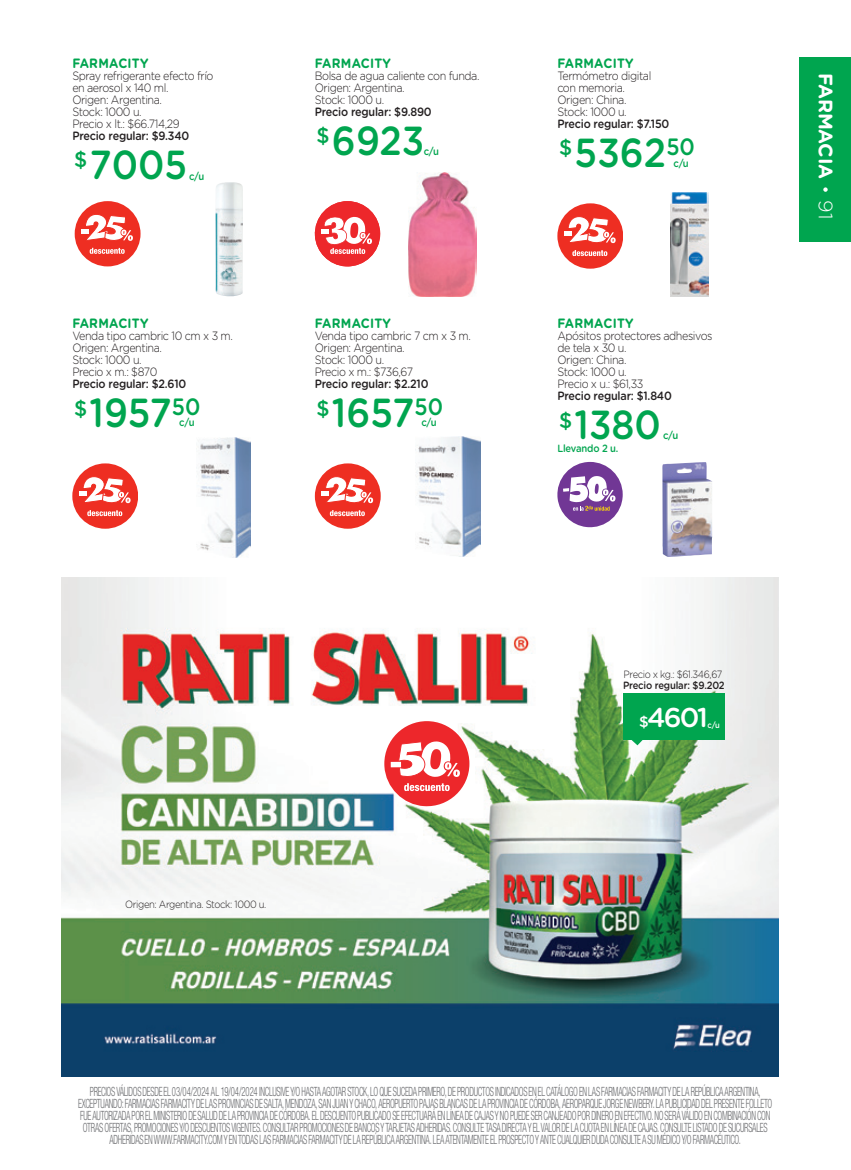
<style>
.page{position:relative;width:851px;height:1170px;background:#fff}
.page>*{position:absolute;margin:0;border:0;box-sizing:border-box;transform-origin:0 0}
.t1{font:500 40.5px "Gotham Rounded";color:#00a54f;scale:.9 1}
.t2{font:500 27.15px "Gotham Rounded";color:#fff}
.t3{font:500 23.55px "Gotham Rounded";color:#00a54f;scale:.9 1}
.t4{font:500 21.6px "Gotham Rounded";color:#00a54f;scale:.95 1}
.t5{font:700 19.5px "Gotham Rounded";letter-spacing:-.015em;color:#fff}
.t6{font:300 19.5px "Gotham Rounded";color:#fff}
.t7{font:700 13.5px "Gotham Rounded";letter-spacing:.02em;color:#00a54f;scale:.9 1}
.t8{font:300 condensed 12.75px/12px "Helvetica Neue LT Pro";letter-spacing:-.035em;color:#6c6d70;text-align:center;scale:.68 1}
.t9{font:300 12px/12px "Gotham Rounded";letter-spacing:-.04em;color:#231f20;scale:.9 1}
.t10{font:500 12px "Gotham Rounded";letter-spacing:-.02em;color:#231f20;scale:.9 1}
.t11{font:300 10.5px "Gotham Rounded";letter-spacing:-.04em;color:#231f20;scale:.9 1}
.t12{font:500 10.5px "Gotham Rounded";letter-spacing:-.02em;color:#00a54f;scale:.9 1}
.t13{font:500 10.5px "Gotham Rounded";letter-spacing:-.02em;color:#231f20;scale:.9 1}
.t14{font:500 8.4px "Gotham Rounded";color:#fff;scale:.9 1}
.s1{font-size:15px}
</style>
<div class="page">
<div style="left:799px;top:57px;width:51px;height:184px;background:#00a54f"></div>
<svg style="left:823px;top:187px;width:4px;height:5px"></svg>
<img style="left:215px;top:182px;width:28px;height:114px">
<div style="left:75px;top:201px;width:65px;height:65px;background:#ee2e22;border-radius:50%"></div>
<svg style="left:81px;top:203px;width:54px;height:51px"></svg>
<img style="left:408px;top:173px;width:69px;height:123px">
<svg style="left:314px;top:201px;width:66px;height:65px"></svg>
<img style="left:62px;top:577px;width:716px;height:499px">
<svg style="left:384px;top:721px;width:85px;height:86px"></svg>
<div style="left:622px;top:693px;width:102px;height:46px;background:#00a54f"></div>
<svg style="left:631px;top:739px;width:11px;height:6px"></svg>
<img style="left:662px;top:462px;width:50px;height:95px">
<svg style="left:557px;top:462px;width:65px;height:66px"></svg>
<img style="left:196px;top:437px;width:54px;height:120px">
<div style="left:72px;top:463px;width:66px;height:65px;background:#ee2e22;border-radius:50%"></div>
<svg style="left:79px;top:465px;width:54px;height:51px"></svg>
<img style="left:415px;top:437px;width:65px;height:119px">
<div style="left:315px;top:463px;width:65px;height:65px;background:#ee2e22;border-radius:50%"></div>
<svg style="left:321px;top:465px;width:54px;height:51px"></svg>
<img style="left:670px;top:192px;width:38px;height:105px">
<div style="left:557px;top:203px;width:65px;height:66px;background:#ee2e22;border-radius:50%"></div>
<svg style="left:563px;top:205px;width:54px;height:51px"></svg>
<p class="t7" style="left:72px;top:54px;width:86px">FARMACITY</p>
<p class="t9" style="left:72px;top:69px;width:158px">Spray refrigerante efecto frío</p>
<h3 class="t5" style="left:839px;top:73px;width:107px;rotate:90deg">FARMACIA</h3>
<p class="t7" style="left:315px;top:54px;width:86px">FARMACITY</p>
<p class="t9" style="left:315px;top:69px;width:184px">Bolsa de agua caliente con funda.<br>Origen: Argentina.<br>Stock: 1000 u.</p>
<p class="t10" style="left:315px;top:103px;width:131px">Precio regular: $9.890</p>
<h1 class="t1" style="left:316px;top:112px;width:121px"><sup>$</sup>6923</h1>
<p class="t7" style="left:557px;top:54px;width:86px">FARMACITY</p>
<p class="t9" style="left:557px;top:69px;width:106px">Termómetro digital con memoria.<br>Origen: China.<br>Stock: 1000 u.</p>
<p class="t10" style="left:557px;top:115px;width:126px">Precio regular: $7.150</p>
<h1 class="t1" style="left:574px;top:124px;width:103px">5362</h1>
<p class="t9" style="left:72px;top:81px;width:121px">en aerosol x 140 ml.<br>Origen: Argentina.<br>Stock: 1000 u.<br>Precio x lt.: $66.714,29</p>
<p class="t10" style="left:72px;top:127px;width:132px">Precio regular: $9.340</p>
<h1 class="t1" style="left:74px;top:136px;width:127px"><sup>$</sup>7005</h1>
<h3 class="t4" style="left:559px;top:132px;width:15px">$</h3>
<h3 class="t3" style="left:666px;top:130px;width:33px">50</h3>
<p class="t12" style="left:673px;top:156px;width:19px">c/u</p>
<p class="t12" style="left:423px;top:144px;width:19px">c/u</p>
<p class="t12" style="left:189px;top:169px;width:19px">c/u</p>
<p class="t7" style="left:72px;top:313px;width:86px">FARMACITY</p>
<p class="t9" style="left:72px;top:329px;width:180px">Venda tipo cambric 10 cm x 3 m.<br>Origen: Argentina.<br>Stock: 1000 u.<br>Precio x m.: $870</p>
<p class="t10" style="left:72px;top:375px;width:128px">Precio regular: $2.610</p>
<h1 class="t1" style="left:89px;top:384px;width:93px">1957</h1>
<h3 class="t4" style="left:74px;top:392px;width:15px">$</h3>
<h3 class="t3" style="left:172px;top:390px;width:33px">50</h3>
<p class="t12" style="left:179px;top:414px;width:19px">c/u</p>
<p class="t7" style="left:315px;top:313px;width:86px">FARMACITY</p>
<p class="t9" style="left:315px;top:329px;width:175px">Venda tipo cambric 7 cm x 3 m.<br>Origen: Argentina.<br>Stock: 1000 u.<br>Precio x m.: $736,67</p>
<p class="t10" style="left:315px;top:375px;width:128px">Precio regular: $2.210</p>
<h1 class="t1" style="left:332px;top:384px;width:93px">1657</h1>
<h3 class="t4" style="left:316px;top:392px;width:15px">$</h3>
<h3 class="t3" style="left:414px;top:390px;width:33px">50</h3>
<p class="t12" style="left:421px;top:415px;width:19px">c/u</p>
<p class="t7" style="left:557px;top:313px;width:86px">FARMACITY</p>
<p class="t9" style="left:557px;top:329px;width:174px">Apósitos protectores adhesivos de tela x 30 u.<br>Origen: China.<br>Stock: 1000 u.<br>Precio x u.: $61,33</p>
<p class="t10" style="left:557px;top:387px;width:129px">Precio regular: $1.840</p>
<h1 class="t1" style="left:559px;top:396px;width:115px"><sup>$</sup>1380</h1>
<p class="t12" style="left:663px;top:428px;width:19px">c/u</p>
<p class="t12" style="left:557px;top:440px;width:69px">Llevando 2 u.</p>
<h3 class="t6" style="left:838px;top:200px;width:21px;rotate:90deg">91</h3>
<p class="t11" style="left:125px;top:897px;width:158px">Origen: Argentina. Stock: 1000 u.</p>
<p class="t11" style="left:623px;top:667px;width:111px">Precio x kg.: $61.346,67</p>
<p class="t13" style="left:623px;top:678px;width:114px">Precio regular: $9.202</p>
<h2 class="t2" style="left:639px;top:698px;width:70px"><span class="s1">$</span>4601</h2>
<p class="t14" style="left:707px;top:718px;width:15px">c/u</p>
<p class="t8" style="left:78px;top:1085px;width:1022px">PRECIOS VÁLIDOS DESDE EL 03/04/2024 AL 19/04/2024 INCLUSIVE Y/O HASTA AGOTAR STOCK, LO QUE SUCEDA PRIMERO, DE PRODUCTOS INDICADOS EN EL CATÁLOGO EN LAS FARMACIAS FARMACITY DE LA REPÚBLICA ARGENTINA, EXCEPTUANDO: FARMACIAS FARMACITY DE LAS PROVINCIAS DE SALTA, MENDOZA, SAN JUAN Y CHACO, AEROPUERTO PAJAS BLANCAS DE LA PROVINCIA DE CÓRDOBA, AEROPARQUE JORGE NEWBERY. LA PUBLICIDAD DEL PRESENTE FOLLETO FUE AUTORIZADA POR EL MINISTERIO DE SALUD DE LA PROVINCIA DE CÓRDOBA. EL DESCUENTO PUBLICADO SE EFECTUARÁ EN LÍNEA DE CAJAS Y NO PUEDE SER CANJEADO POR DINERO EN EFECTIVO. NO SERÁ VÁLIDO EN COMBINACIÓN CON OTRAS OFERTAS, PROMOCIONES Y/O DESCUENTOS VIGENTES. CONSULTAR PROMOCIONES DE BANCOS Y TARJETAS ADHERIDAS. CONSULTE TASA DIRECTA Y EL VALOR DE LA CUOTA EN LÍNEA DE CAJAS. CONSULTE LISTADO DE SUCURSALES ADHERIDAS EN WWW.FARMACITY.COM Y EN TODAS LAS FARMACIAS FARMACITY DE LA REPÚBLICA ARGENTINA. LEA ATENTAMENTE EL PROSPECTO Y ANTE CUALQUIER DUDA CONSULTE A SU MÉDICO Y/O FARMACÉUTICO.</p>
</div>
